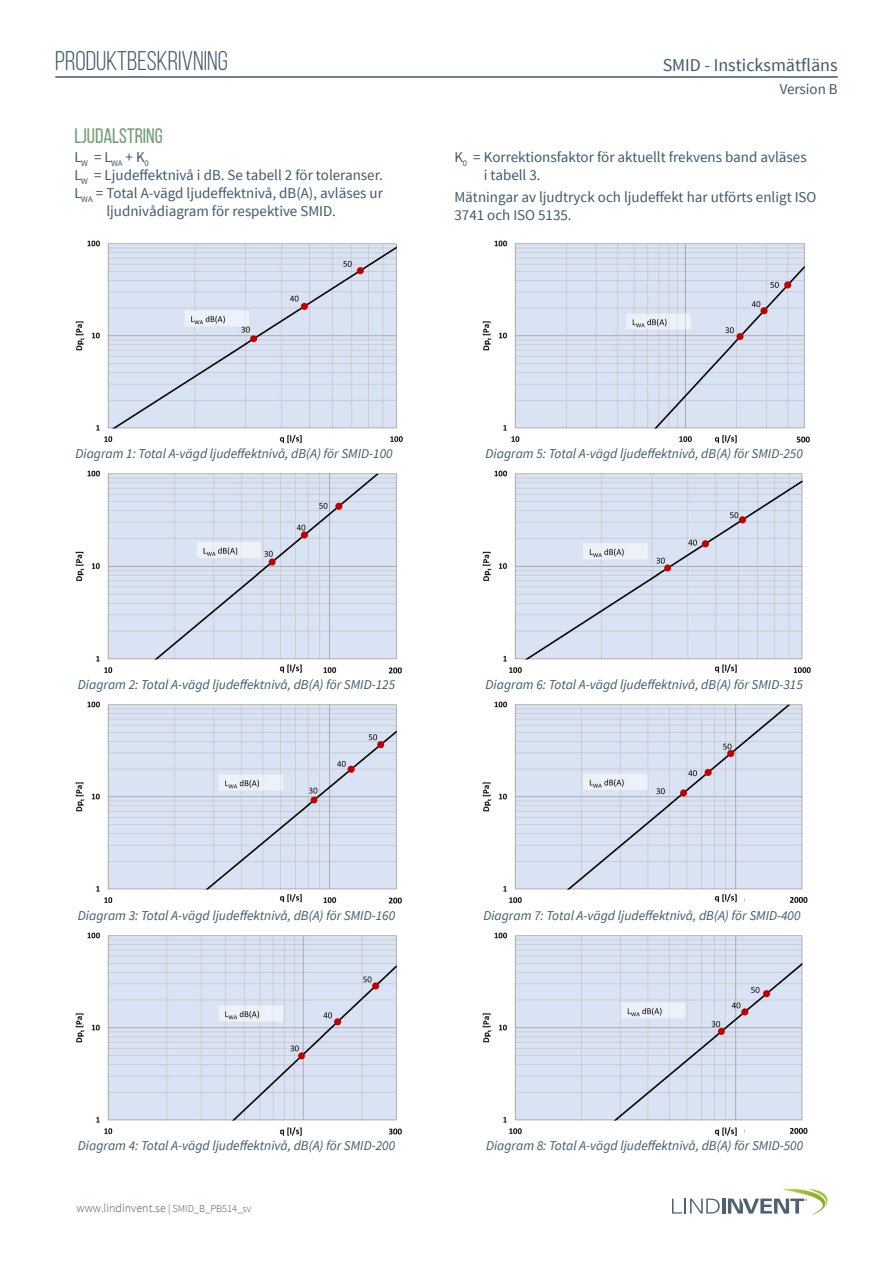
<style>
.page{position:relative;width:893px;height:1263px;background:#fff}
.page>*{position:absolute;margin:0;border:0;box-sizing:border-box;transform-origin:0 0}
.t1{font:27px "Bebas Neue";color:#3f596b}
.Rubrik_1{font:21px "Bebas Neue";color:#739e76}
.t2{font:18px "Source Sans Pro";color:#3f596b}
.Brödtext_-_grå{font:15px/18px "Source Sans Pro";color:#3f596b}
.Bildtext{font:italic 13.5px "Source Sans Pro";color:#3f596b}
.t3{font:300 12px "Source Sans Pro";color:#3f596b}
.t4{font:300 6.15px "Source Sans Pro";color:#4d6172}
.s1{font-size:10.5px}
.s2{font-size:10.5px;color:#445d6f}
</style>
<div class="page">
<svg style="left:672px;top:1198px;width:48px;height:15px"></svg>
<hr style="left:722px;top:1198px;width:3px;height:15px;background:#4c6172">
<svg style="left:728px;top:1189px;width:100px;height:26px"></svg>
<hr style="left:55px;top:76px;width:783px;height:2px;background:#3f596b">
<img style="left:75px;top:470px;width:327px;height:204px">
<img style="left:75px;top:701px;width:327px;height:203px">
<img style="left:75px;top:240px;width:328px;height:202px">
<img style="left:75px;top:932px;width:327px;height:203px">
<img style="left:482px;top:240px;width:328px;height:203px">
<img style="left:482px;top:470px;width:329px;height:203px">
<img style="left:482px;top:701px;width:326px;height:202px">
<img style="left:482px;top:932px;width:326px;height:202px">
<img style="left:275px;top:431px;width:34px;height:13px">
<img style="left:275px;top:660px;width:34px;height:14px">
<img style="left:275px;top:890px;width:34px;height:14px">
<img style="left:275px;top:1123px;width:34px;height:13px">
<img style="left:710px;top:431px;width:34px;height:13px">
<img style="left:710px;top:660px;width:34px;height:13px">
<img style="left:710px;top:890px;width:34px;height:13px">
<img style="left:710px;top:1123px;width:34px;height:13px">
<h1 class="t1" style="left:55px;top:46px;width:174px">PRODUKTBESKRIVNING</h1>
<h3 class="t2" style="left:663px;top:54px;width:176px">SMID - Insticksmätfläns</h3>
<p class="Brödtext_-_grå" style="left:780px;top:80px;width:60px">Version B</p>
<p class="Rubrik_1" style="left:74px;top:125px;width:90px">LJUDALSTRING</p>
<p class="Brödtext_-_grå" style="left:74px;top:148px;width:76px">L<sub>W</sub> = L<sub>WA</sub> + K<sub>0</sub></p>
<p class="Brödtext_-_grå" style="left:74px;top:166px;width:310px">L<sub>W</sub> = Ljudeffektnivå i dB. Se tabell 2 för toleranser.</p>
<p class="Brödtext_-_grå" style="left:106px;top:184px;width:278px;text-indent:-32px">L<sub>WA</sub> = Total A-vägd ljudeffektnivå, dB(A), avläses ur ljudnivådiagram för respektive SMID.</p>
<p class="Brödtext_-_grå" style="left:484px;top:148px;width:324px;text-indent:-29px">K<sub>0</sub> = Korrektionsfaktor för aktuellt frekvens band avläses i tabell 3.</p>
<p class="Brödtext_-_grå" style="left:454px;top:188px;width:364px">Mätningar av ljudtryck och ljudeffekt har utförts enligt ISO<br>3741 och ISO 5135.</p>
<p class="Bildtext" style="left:75px;top:445px;width:319px">Diagram 1: Total A-vägd ljudeffektnivå, dB(A) för SMID-100</p>
<p class="Bildtext" style="left:486px;top:445px;width:319px">Diagram 5: Total A-vägd ljudeffektnivå, dB(A) för SMID-250</p>
<p class="Bildtext" style="left:78px;top:676px;width:319px">Diagram 2: Total A-vägd ljudeffektnivå, dB(A) för SMID-125</p>
<p class="Bildtext" style="left:486px;top:676px;width:319px">Diagram 6: Total A-vägd ljudeffektnivå, dB(A) för SMID-315</p>
<p class="Bildtext" style="left:78px;top:907px;width:319px">Diagram 3: Total A-vägd ljudeffektnivå, dB(A) för SMID-160</p>
<p class="Bildtext" style="left:483px;top:907px;width:319px">Diagram 7: Total A-vägd ljudeffektnivå, dB(A) för SMID-400</p>
<p class="Bildtext" style="left:78px;top:1137px;width:319px">Diagram 4: Total A-vägd ljudeffektnivå, dB(A) för SMID-200</p>
<p class="Bildtext" style="left:486px;top:1137px;width:319px">Diagram 8: Total A-vägd ljudeffektnivå, dB(A) för SMID-500</p>
<p class="t4" style="left:805px;top:1197px;width:4px">®</p>
<p class="t3" style="left:77px;top:1201px;width:176px">www.lindinvent.se <span class="s1">|</span> <span class="s2">SMID_B_PB514_sv</span></p>
</div>
